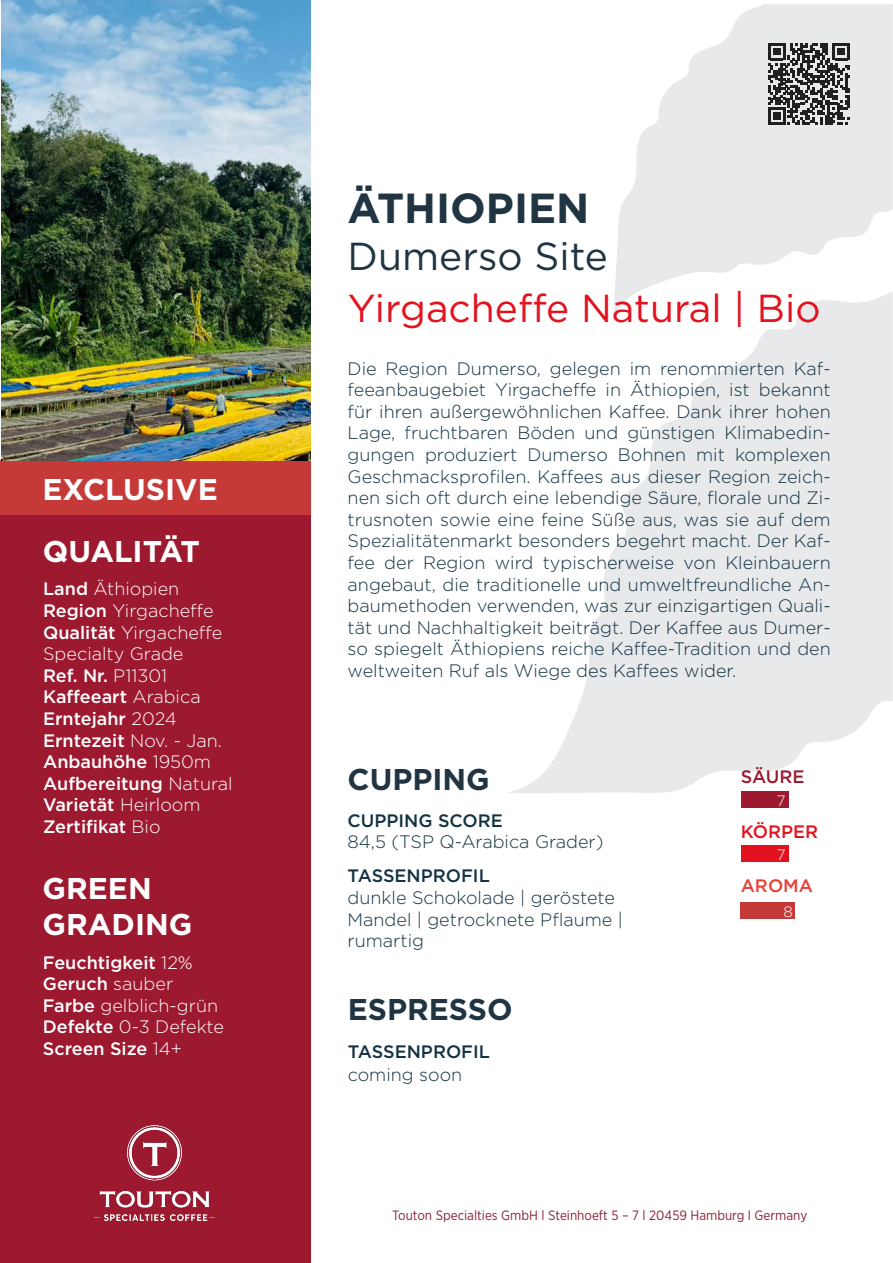
<style>
.page{position:relative;width:893px;height:1263px;background:#fff}
.page>*{position:absolute;margin:0;border:0;box-sizing:border-box;transform-origin:0 0}
.t1{font:700 42px "Gotham";color:#203442}
.t2{font:39px "Gotham";color:#e2131e}
.t3{font:39px "Gotham";color:#203442}
.t4{font:700 30px "Gotham";color:#fff}
.t5{font:700 30px "Gotham";color:#203442}
.t6{font:300 18px/21.6px "Gotham";color:#133241;text-align:justify}
.t7{font:500 18px "Gotham";color:#fff}
.t8{font:300 18px/21.6px "Gotham";color:#fff}
.t9{font:500 18px "Gotham";color:#133241}
.t10{font:500 18px "Gotham";color:#e2131e}
.t11{font:500 18px "Gotham";letter-spacing:-.005em;color:#9d1930}
.t12{font:500 18px "Gotham";color:#e74036}
.t13{font:300 15px "Gotham";color:#fff}
.t14{font:13.5px "Gotham Narrow";color:#8b2438}
.s1{font-weight:500}
.s2{font-weight:300}
</style>
<div class="page">
<img style="left:310px;top:5px;width:583px;height:1256px">
<div style="left:0;top:469px;width:310px;height:794px;background:#9d1930"></div>
<div style="left:0;top:460px;width:310px;height:55px;background:#c53a39"></div>
<img style="left:95px;top:1125px;width:120px;height:95px">
<svg style="left:768px;top:43px;width:82px;height:82px;background:#717071"></svg>
<img style="left:1px;top:0;width:309px;height:460px">
<div style="left:741px;top:792px;width:47px;height:16px;background:#9d1930"></div>
<div style="left:741px;top:845px;width:47px;height:17px;background:#e2131e"></div>
<div style="left:741px;top:902px;width:54px;height:17px;background:#c53a39"></div>
<p class="t4" style="left:43px;top:470px;width:177px">EXCLUSIVE</p>
<p class="t4" style="left:43px;top:531px;width:158px">QUALITÄT</p>
<p class="t8" style="left:43px;top:578px;width:138px"><span class="s1">Land</span> Äthiopien</p>
<p class="t8" style="left:43px;top:599px;width:172px"><span class="s1">Region</span> Yirgacheffe</p>
<p class="t8" style="left:43px;top:621px;width:181px"><span class="s1">Qualität</span> Yirgacheffe<br>Specialty Grade</p>
<p class="t7" style="left:43px;top:664px;width:125px">Ref. Nr. <span class="s2">P11301</span></p>
<p class="t7" style="left:43px;top:685px;width:159px">Kaffeeart <span class="s2">Arabica</span></p>
<p class="t7" style="left:43px;top:707px;width:135px">Erntejahr <span class="s2">2024</span></p>
<p class="t7" style="left:43px;top:728px;width:180px">Erntezeit <span class="s2">Nov. - Jan.</span></p>
<p class="t7" style="left:43px;top:750px;width:169px">Anbauhöhe <span class="s2">1950m</span></p>
<p class="t7" style="left:43px;top:772px;width:191px">Aufbereitung <span class="s2">Natural</span></p>
<p class="t7" style="left:43px;top:793px;width:159px">Varietät <span class="s2">Heirloom</span></p>
<p class="t7" style="left:43px;top:815px;width:119px">Zertifikat <span class="s2">Bio</span></p>
<p class="t4" style="left:43px;top:868px;width:111px">GREEN</p>
<p class="t4" style="left:43px;top:904px;width:151px">GRADING</p>
<p class="t7" style="left:43px;top:950px;width:151px">Feuchtigkeit <span class="s2">12%</span></p>
<p class="t7" style="left:43px;top:972px;width:132px">Geruch <span class="s2">sauber</span></p>
<p class="t8" style="left:43px;top:994px;width:177px"><span class="s1">Farbe</span> gelblich-grün</p>
<p class="t8" style="left:43px;top:1016px;width:183px"><span class="s1">Defekte</span> 0-3 Defekte</p>
<p class="t7" style="left:43px;top:1037px;width:141px">Screen Size <span class="s2">14+</span></p>
<p class="t1" style="left:348px;top:180px;width:243px">ÄTHIOPIEN</p>
<p class="t3" style="left:348px;top:232px;width:262px">Dumerso Site</p>
<p class="t2" style="left:348px;top:283px;width:474px">Yirgacheffe Natural | Bio</p>
<p class="t6" style="left:348px;top:357px;width:485px">Die Region Dumerso, gelegen im renommierten Kaf&shy;feeanbaugebiet Yirgacheffe in Äthiopien, ist bekannt für ihren außergewöhnlichen Kaffee. Dank ihrer hohen Lage, fruchtbaren Böden und günstigen Klimabedin&shy;gungen produziert Dumerso Bohnen mit komplexen Geschmacksprofilen. Kaffees aus dieser Region zeich&shy;nen sich oft durch eine lebendige Säure, florale und Zi&shy;trusnoten sowie eine feine Süße aus, was sie auf dem Spezialitätenmarkt besonders begehrt macht. Der Kaf&shy;fee der Region wird typischerweise von Kleinbauern angebaut, die traditionelle und umweltfreundliche An&shy;baumethoden verwenden, was zur einzigartigen Quali&shy;tät und Nachhaltigkeit beiträgt. Der Kaffee aus Dumer&shy;so spiegelt Äthiopiens reiche Kaffee-Tradition und den weltweiten Ruf als Wiege des Kaffees wider.</p>
<p class="t5" style="left:348px;top:759px;width:144px">CUPPING</p>
<p class="t9" style="left:348px;top:809px;width:157px">CUPPING SCORE</p>
<p class="t6" style="left:348px;top:831px;width:257px">84,5 (TSP Q-Arabica Grader)</p>
<p class="t9" style="left:348px;top:864px;width:144px">TASSENPROFIL</p>
<p class="t6" style="left:348px;top:886px;width:277px;text-align:left">dunkle Schokolade | geröstete<br>Mandel | getrocknete Pflaume | rumartig</p>
<p class="t5" style="left:348px;top:990px;width:166px">ESPRESSO</p>
<p class="t9" style="left:348px;top:1040px;width:144px">TASSENPROFIL</p>
<p class="t6" style="left:348px;top:1063px;width:116px">coming soon</p>
<p class="t11" style="left:741px;top:765px;width:65px">SÄURE</p>
<p class="t13" style="left:777px;top:791px;width:10px">7</p>
<p class="t10" style="left:741px;top:819px;width:79px">KÖRPER</p>
<p class="t13" style="left:777px;top:845px;width:10px">7</p>
<p class="t12" style="left:741px;top:874px;width:74px">AROMA</p>
<p class="t13" style="left:783px;top:902px;width:11px">8</p>
<p class="t14" style="left:392px;top:1207px;width:417px">Touton Specialties GmbH l Steinhoeft 5 – 7 l 20459 Hamburg l Germany</p>
</div>
